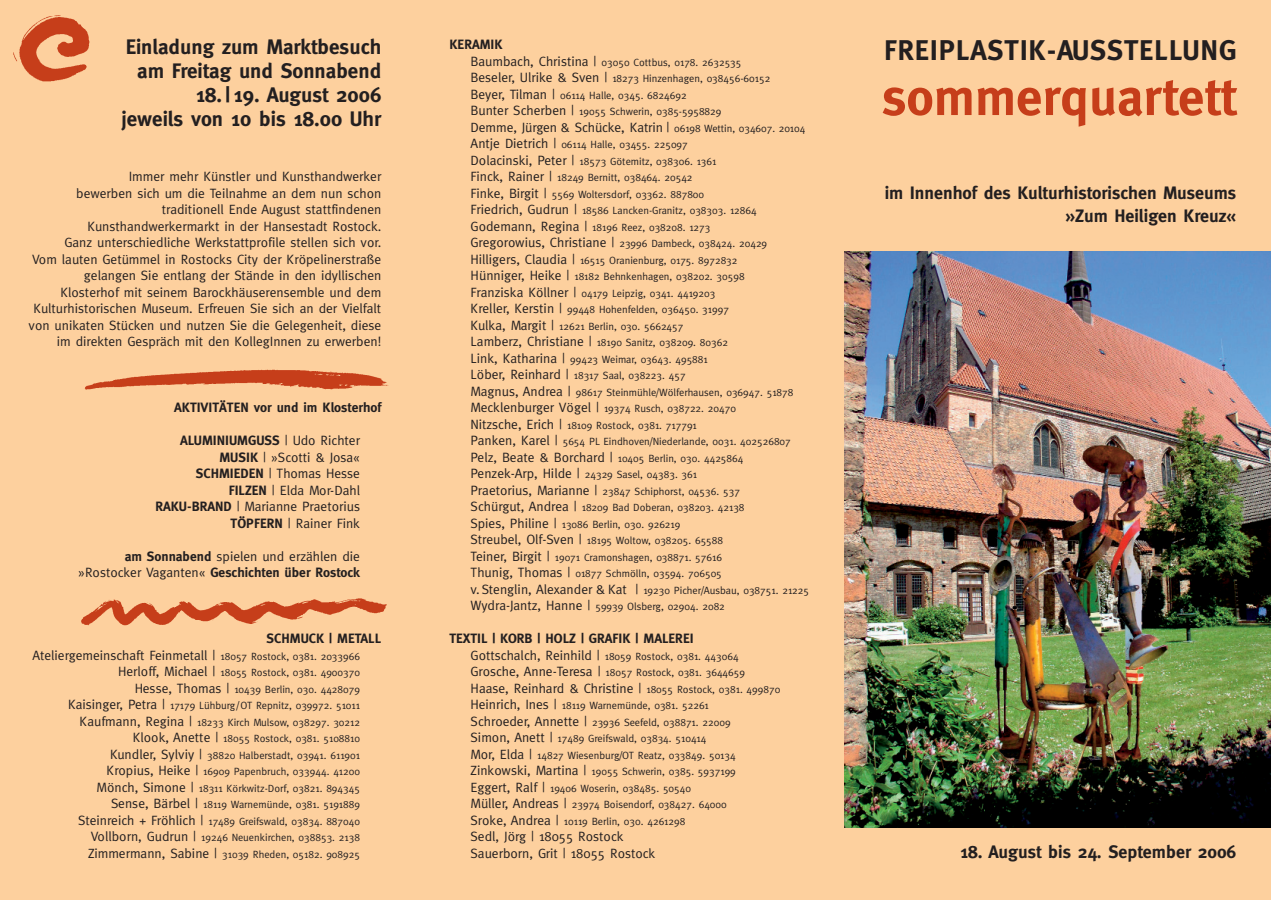
<style>
.page{position:relative;width:1271px;height:900px;background:#fff}
.page>*{position:absolute;margin:0;border:0;box-sizing:border-box;transform-origin:0 0}
.t1{font:700 52.5px "Meta";color:#c63e1a}
.t2{font:700 28.5px "Meta";letter-spacing:.025em;color:#231f20}
.t3{font:700 21px/24px "Meta";color:#231f20;text-align:center}
.t4{font:700 18px/22.5px "Meta";color:#231f20;text-align:right}
.t5{font:13.5px/16.5px "Meta";color:#231f20;text-align:right}
.t6{font:700 13.5px "Meta";color:#231f20}
.t7{font:10.5px/16.5px "Meta";color:#231f20}
.s1{font-weight:700}
.s2{font-size:10.5px}
.s3{font-size:13.5px}
</style>
<div class="page">
<div style="left:0;top:0;width:1270px;height:900px;background:#fdd09e"></div>
<img style="left:81px;top:598px;width:306px;height:28px">
<img style="left:13px;top:15px;width:77px;height:67px">
<img style="left:84px;top:369px;width:305px;height:21px">
<img style="left:845px;top:252px;width:425px;height:576px">
<h3 class="t3" style="left:126px;top:36px;width:257px">Einladung zum Marktbesuch am Freitag und Sonnabend</h3>
<h3 class="t3" style="left:122px;top:84px;width:261px;text-align:right">18. | 19. August 2006<br>jeweils von 10 bis 18.00 Uhr</h3>
<p class="t5" style="left:29px;top:169px;width:354px">Immer mehr Künstler und Kunsthandwerker<br>bewerben sich um die Teilnahme an dem nun schon traditionell Ende August stattfindenen Kunsthandwerkermarkt in der Hansestadt Rostock.<br>Ganz unterschiedliche Werkstattprofile stellen sich vor.<br>Vom lauten Getümmel in Rostocks City der Kröpelinerstraße gelangen Sie entlang der Stände in den idyllischen Klosterhof mit seinem Barockhäuserensemble und dem Kulturhistorischen Museum. Erfreuen Sie sich an der Vielfalt von unikaten Stücken und nutzen Sie die Gelegenheit, diese im direkten Gespräch mit den KollegInnen zu erwerben!</p>
<p class="t6" style="left:174px;top:402px;width:209px">AKTIVITÄTEN vor und im Klosterhof</p>
<p class="t5" style="left:155px;top:433px;width:206px"><span class="s1">ALUMINIUMGUSS</span> | Udo Richter<br><span class="s1">MUSIK</span> | »Scotti &amp; Josa«<br><span class="s1">SCHMIEDEN</span> | Thomas Hesse<br><span class="s1">FILZEN</span> | Elda Mor-Dahl<br><span class="s1">RAKU-BRAND</span> | Marianne Praetorius<br><span class="s1">TÖPFERN</span> | Rainer Fink</p>
<p class="t5" style="left:78px;top:548px;width:283px"><span class="s1">am Sonnabend</span> spielen und erzählen die »Rostocker Vaganten« <span class="s1">Geschichten über Rostock</span></p>
<p class="t5" style="left:33px;top:631px;width:350px;text-align:left;text-indent:234px"><span class="s1">SCHMUCK | METALL<br></span>Ateliergemeinschaft Feinmetall | <span class="s2">18057 Rostock, 0381. 2033966</span></p>
<p class="t7" style="left:68px;top:665px;width:293px;text-align:right"><span class="s3">Herloff, Michael |</span> 18055 Rostock, 0381. 4900370<br><span class="s3">Hesse, Thomas |</span> 10439 Berlin, 030. 4428079<br><span class="s3">Kaisinger, Petra |</span> 17179 Lühburg/OT Repnitz, 039972. 51011<br><span class="s3">Kaufmann, Regina |</span> 18233 Kirch Mulsow, 038297. 30212<br><span class="s3">Klook, Anette |</span> 18055 Rostock, 0381. 5108810<br><span class="s3">Kundler, Sylviy |</span> 38820 Halberstadt, 03941. 611901<br><span class="s3">Kropius, Heike |</span> 16909 Papenbruch, 033944. 41200<br><span class="s3">Mönch, Simone |</span> 18311 Körkwitz-Dorf, 03821. 894345<br><span class="s3">Sense, Bärbel |</span> 18119 Warnemünde, 0381. 5191889<br><span class="s3">Steinreich + Fröhlich |</span> 17489 Greifswald, 03834. 887040<br><span class="s3">Vollborn, Gudrun |</span> 19246 Neuenkirchen, 038853. 2138<br><span class="s3">Zimmermann, Sabine |</span> 31039 Rheden, 05182. 908925</p>
<p class="t6" style="left:449px;top:39px;width:55px">KERAMIK</p>
<p class="t7" style="left:470px;top:54px;width:301px"><span class="s3">Baumbach, Christina |</span> 03050 Cottbus, 0178. 2632535<br><span class="s3">Beseler, Ulrike &amp; Sven |</span> 18273 Hinzenhagen, 038456-60152<br><span class="s3">Beyer, Tilman |</span> 06114 Halle, 0345. 6824692<br><span class="s3">Bunter Scherben |</span> 19055 Schwerin, 0385-5958829</p>
<p class="t5" style="left:470px;top:119px;width:336px">Demme, Jürgen &amp; Schücke, Katrin | <span class="s2">06198 Wettin, 034607. 20104</span></p>
<p class="t7" style="left:470px;top:137px;width:340px"><span class="s3">Antje Dietrich |</span> 06114 Halle, 03455. 225097<br><span class="s3">Dolacinski, Peter |</span> 18573 Götemitz, 038306. 1361<br><span class="s3">Finck, Rainer |</span> 18249 Bernitt, 038464. 20542<br><span class="s3">Finke, Birgit |</span> 5569 Woltersdorf, 03362. 887800<br><span class="s3">Friedrich, Gudrun |</span> 18586 Lancken-Granitz, 038303. 12864<br><span class="s3">Godemann, Regina |</span> 18196 Reez, 038208. 1273<br><span class="s3">Gregorowius, Christiane |</span> 23996 Dambeck, 038424. 20429<br><span class="s3">Hilligers, Claudia |</span> 16515 Oranienburg, 0175. 8972832<br><span class="s3">Hünniger, Heike |</span> 18182 Behnkenhagen, 038202. 30598<br><span class="s3">Franziska Köllner |</span> 04179 Leipzig, 0341. 4419203<br><span class="s3">Kreller, Kerstin |</span> 99448 Hohenfelden, 036450. 31997<br><span class="s3">Kulka, Margit |</span> 12621 Berlin, 030. 5662457<br><span class="s3">Lamberz, Christiane |</span> 18190 Sanitz, 038209. 80362<br><span class="s3">Link, Katharina |</span> 99423 Weimar, 03643. 495881<br><span class="s3">Löber, Reinhard |</span> 18317 Saal, 038223. 457<br><span class="s3">Magnus, Andrea |</span> 98617 Steinmühle/Wölferhausen, 036947. 51878<br><span class="s3">Mecklenburger Vögel |</span> 19374 Rusch, 038722. 20470<br><span class="s3">Nitzsche, Erich |</span> 18109 Rostock, 0381. 717791<br><span class="s3">Panken, Karel |</span> 5654 PL Eindhoven/Niederlande, 0031. 402526807<br><span class="s3">Pelz, Beate &amp; Borchard |</span> 10405 Berlin, 030. 4425864<br><span class="s3">Penzek-Arp, Hilde |</span> 24329 Sasel, 04383. 361<br><span class="s3">Praetorius, Marianne |</span> 23847 Schiphorst, 04536. 537<br><span class="s3">Schürgut, Andrea |</span> 18209 Bad Doberan, 038203. 42138<br><span class="s3">Spies, Philine |</span> 13086 Berlin, 030. 926219<br><span class="s3">Streubel, Olf-Sven |</span> 18195 Woltow, 038205. 65588<br><span class="s3">Teiner, Birgit |</span> 19071 Cramonshagen, 038871. 57616<br><span class="s3">Thunig, Thomas |</span> 01877 Schmölln, 03594. 706505<br><span class="s3">v. Stenglin, Alexander &amp; Kat |</span> 19230 Picher/Ausbau, 038751. 21225<br><span class="s3">Wydra-Jantz, Hanne |</span> 59939 Olsberg, 02904. 2082</p>
<p class="t6" style="left:449px;top:633px;width:246px">TEXTIL | KORB | HOLZ | GRAFIK | MALEREI</p>
<p class="t7" style="left:470px;top:648px;width:276px"><span class="s3">Gottschalch, Reinhild |</span> 18059 Rostock, 0381. 443064<br><span class="s3">Grosche, Anne-Teresa |</span> 18057 Rostock, 0381. 3644659</p>
<p class="t5" style="left:470px;top:680px;width:311px">Haase, Reinhard &amp; Christine | <span class="s2">18055 Rostock, 0381. 499870</span></p>
<p class="t7" style="left:470px;top:698px;width:267px"><span class="s3">Heinrich, Ines |</span> 18119 Warnemünde, 0381. 52261<br><span class="s3">Schroeder, Annette |</span> 23936 Seefeld, 038871. 22009<br><span class="s3">Simon, Anett |</span> 17489 Greifswald, 03834. 510414<br><span class="s3">Mor, Elda |</span> 14827 Wiesenburg/OT Reatz, 033849. 50134<br><span class="s3">Zinkowski, Martina |</span> 19055 Schwerin, 0385. 5937199<br><span class="s3">Eggert, Ralf |</span> 19406 Woserin, 038485. 50540<br><span class="s3">Müller, Andreas |</span> 23974 Boisendorf, 038427. 64000<br><span class="s3">Sroke, Andrea |</span> 10119 Berlin, 030. 4261298</p>
<p class="t5" style="left:470px;top:829px;width:186px;text-align:left">Sedl, Jörg | 18055 Rostock<br>Sauerborn, Grit | 18055 Rostock</p>
<h2 class="t2" style="left:884px;top:38px;width:353px">FREIPLASTIK-AUSSTELLUNG</h2>
<h1 class="t1" style="left:882px;top:76px;width:356px">sommerquartett</h1>
<h3 class="t4" style="left:884px;top:183px;width:353px">im Innenhof des Kulturhistorischen Museums »Zum Heiligen Kreuz«</h3>
<h3 class="t4" style="left:960px;top:841px;width:277px">18. August bis 24. September 2006</h3>
</div>
